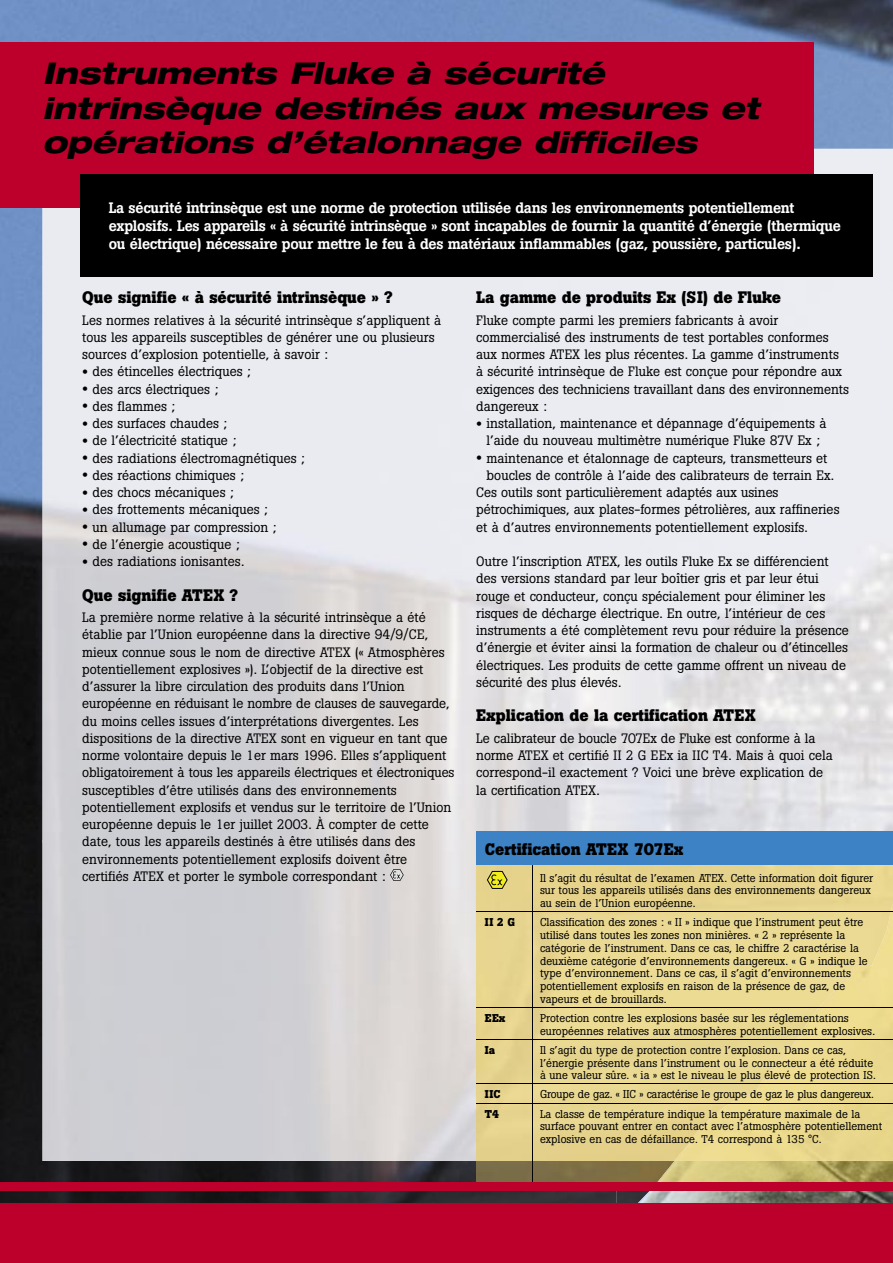
<style>
.page{position:relative;width:893px;height:1263px;background:#fff}
.page>*{position:absolute;margin:0;border:0;box-sizing:border-box;transform-origin:0 0}
.t1{font:italic 800 expanded 30px/34.5px "Helvetica Neue";color:#000}
.t2{font:700 16.5px "Boton";color:#000}
.t3{font:500 15px/18px "Boton";letter-spacing:-.02em;color:#fff}
.t4{font:13.5px/17.2px "Boton";color:#000}
.t5{font:11.25px/12.8px "Boton";color:#000}
.t6{font:700 11.25px "Boton";letter-spacing:.02em;color:#000}
.s1{font-size:18px}
</style>
<div class="page">
<img style="left:0;top:0;width:893px;height:149px">
<img style="left:0;top:208px;width:52px;height:996px">
<img style="left:52px;top:1161px;width:565px;height:43px">
<img style="left:637px;top:1191px;width:256px;height:13px">
<img style="left:43px;top:208px;width:584px;height:633px">
<div style="left:627px;top:149px;width:266px;height:321px;background:#ebecf1"></div>
<div style="left:0;top:43px;width:814px;height:165px;background:#bd002b"></div>
<div style="left:0;top:1204px;width:893px;height:59px;background:#bd002b"></div>
<div style="left:476px;top:1161px;width:178px;height:21px;background:#7c6e46"></div>
<img style="left:654px;top:1161px;width:239px;height:21px">
<div style="left:476px;top:865px;width:141px;height:296px;background:#e7d48f"></div>
<div style="left:840px;top:904px;width:53px;height:60px;background:#ebda93"></div>
<div style="left:746px;top:964px;width:147px;height:197px;background:#ecdb90"></div>
<div style="left:704px;top:1035px;width:85px;height:126px;background:#ebda91"></div>
<img style="left:674px;top:1095px;width:62px;height:66px">
<svg style="left:487px;top:871px;width:21px;height:18px"></svg>
<div style="left:476px;top:831px;width:417px;height:34px;background:#3d82c4"></div>
<div style="left:0;top:1182px;width:893px;height:9px;background:#bd002b"></div>
<div style="left:81px;top:174px;width:792px;height:102px;background:#000"></div>
<hr style="left:533px;top:865px;width:1px;height:317px;background:#000">
<svg style="left:390px;top:869px;width:14px;height:12px"></svg>
<hr style="left:476px;top:911px;width:417px;height:1px;background:#000">
<hr style="left:476px;top:1007px;width:417px;height:1px;background:#000">
<hr style="left:476px;top:1039px;width:417px;height:1px;background:#000">
<hr style="left:476px;top:1083px;width:417px;height:1px;background:#000">
<hr style="left:476px;top:1103px;width:417px;height:1px;background:#000">
<h1 class="t1" style="left:43px;top:55px;width:719px">Instruments Fluke à sécurité intrinsèque destinés aux mesures et opérations d’étalonnage difficiles</h1>
<p class="t3" style="left:109px;top:199px;width:734px">La sécurité intrinsèque est une norme de protection utilisée dans les environnements potentiellement explosifs. Les appareils « à sécurité intrinsèque » sont incapables de fournir la quantité d’énergie (thermique ou électrique) nécessaire pour mettre le feu à des matériaux inflammables (gaz, poussière, particules).</p>
<p class="t2" style="left:82px;top:287px;width:312px">Que signifie « à sécurité intrinsèque » ?</p>
<p class="t4" style="left:82px;top:311px;width:360px">Les normes relatives à la sécurité intrinsèque s’appliquent à tous les appareils susceptibles de générer une ou plusieurs sources d’explosion potentielle, à savoir :</p>
<p class="t4" style="left:82px;top:363px;width:170px"><span class="s1">•</span> des étincelles électriques ;</p>
<p class="t4" style="left:82px;top:380px;width:138px"><span class="s1">•</span> des arcs électriques ;</p>
<p class="t4" style="left:82px;top:397px;width:94px"><span class="s1">•</span> des flammes ;</p>
<p class="t4" style="left:82px;top:415px;width:146px"><span class="s1">•</span> des surfaces chaudes ;</p>
<p class="t4" style="left:82px;top:432px;width:155px"><span class="s1">•</span> de l’électricité statique ;</p>
<p class="t4" style="left:82px;top:449px;width:224px"><span class="s1">•</span> des radiations électromagnétiques ;</p>
<p class="t4" style="left:82px;top:466px;width:163px"><span class="s1">•</span> des réactions chimiques ;</p>
<p class="t4" style="left:82px;top:484px;width:153px"><span class="s1">•</span> des chocs mécaniques ;</p>
<p class="t4" style="left:82px;top:501px;width:187px"><span class="s1">•</span> des frottements mécaniques ;</p>
<p class="t4" style="left:82px;top:518px;width:196px"><span class="s1">•</span> un allumage par compression ;</p>
<p class="t4" style="left:82px;top:535px;width:159px"><span class="s1">•</span> de l’énergie acoustique ;</p>
<p class="t4" style="left:82px;top:553px;width:164px"><span class="s1">•</span> des radiations ionisantes.</p>
<p class="t2" style="left:82px;top:585px;width:157px">Que signifie ATEX ?</p>
<p class="t4" style="left:82px;top:609px;width:374px">La première norme relative à la sécurité intrinsèque a été établie par l’Union européenne dans la directive 94/9/CE, mieux connue sous le nom de directive ATEX (« Atmosphères potentiellement explosives »). L’objectif de la directive est d’assurer la libre circulation des produits dans l’Union européenne en réduisant le nombre de clauses de sauvegarde, du moins celles issues d’interprétations divergentes. Les dispositions de la directive ATEX sont en vigueur en tant que norme volontaire depuis le 1er mars 1996. Elles s’appliquent obligatoirement à tous les appareils électriques et électroniques susceptibles d’être utilisés dans des environnements potentiellement explosifs et vendus sur le territoire de l’Union européenne depuis le 1er juillet 2003. À compter de cette date, tous les appareils destinés à être utilisés dans des environnements potentiellement explosifs doivent être certifiés ATEX et porter le symbole correspondant :</p>
<p class="t2" style="left:476px;top:287px;width:306px">La gamme de produits Ex (SI) de Fluke</p>
<p class="t4" style="left:476px;top:311px;width:374px">Fluke compte parmi les premiers fabricants à avoir commercialisé des instruments de test portables conformes aux normes ATEX les plus récentes. La gamme d’instruments à sécurité intrinsèque de Fluke est conçue pour répondre aux exigences des techniciens travaillant dans des environnements dangereux :</p>
<p class="t4" style="left:476px;top:415px;width:352px;text-align:center"><span class="s1">•</span> installation, maintenance et dépannage d’équipements à l’aide du nouveau multimètre numérique Fluke 87V Ex ;</p>
<p class="t4" style="left:476px;top:449px;width:353px"><span class="s1">•</span> maintenance et étalonnage de capteurs, transmetteurs et</p>
<p class="t4" style="left:487px;top:466px;width:349px">boucles de contrôle à l’aide des calibrateurs de terrain Ex.</p>
<p class="t4" style="left:476px;top:484px;width:304px">Ces outils sont particulièrement adaptés aux usines</p>
<p class="t4" style="left:476px;top:501px;width:365px">pétrochimiques, aux plates-formes pétrolières, aux raffineries</p>
<p class="t4" style="left:476px;top:518px;width:333px">et à d’autres environnements potentiellement explosifs.</p>
<p class="t4" style="left:476px;top:553px;width:374px">Outre l’inscription ATEX, les outils Fluke Ex se différencient des versions standard par leur boîtier gris et par leur étui rouge et conducteur, conçu spécialement pour éliminer les risques de décharge électrique. En outre, l’intérieur de ces instruments a été complètement revu pour réduire la présence d’énergie et éviter ainsi la formation de chaleur ou d’étincelles électriques. Les produits de cette gamme offrent un niveau de sécurité des plus élevés.</p>
<p class="t2" style="left:476px;top:706px;width:281px">Explication de la certification ATEX</p>
<p class="t4" style="left:476px;top:729px;width:358px">Le calibrateur de boucle 707Ex de Fluke est conforme à la norme ATEX et certifié II 2 G EEx ia IIC T4. Mais à quoi cela correspond-il exactement ? Voici une brève explication de la certification ATEX.</p>
<p class="t2" style="left:485px;top:840px;width:200px">Certification ATEX 707Ex</p>
<p class="t5" style="left:540px;top:871px;width:335px">Il s’agit du résultat de l’examen ATEX. Cette information doit figurer sur tous les appareils utilisés dans des environnements dangereux au sein de l’Union européenne.</p>
<p class="t6" style="left:485px;top:916px;width:32px">II 2 G</p>
<p class="t5" style="left:540px;top:916px;width:329px">Classification des zones : « II » indique que l’instrument peut être utilisé dans toutes les zones non minières. « 2 » représente la catégorie de l’instrument. Dans ce cas, le chiffre 2 caractérise la deuxième catégorie d’environnements dangereux. « G » indique le type d’environnement. Dans ce cas, il s’agit d’environnements potentiellement explosifs en raison de la présence de gaz, de vapeurs et de brouillards.</p>
<p class="t6" style="left:485px;top:1011px;width:22px">EEx</p>
<p class="t5" style="left:540px;top:1012px;width:337px">Protection contre les explosions basée sur les réglementations européennes relatives aux atmosphères potentiellement explosives.</p>
<p class="t6" style="left:485px;top:1043px;width:12px">Ia</p>
<p class="t5" style="left:540px;top:1043px;width:337px">Il s’agit du type de protection contre l’explosion. Dans ce cas, l’énergie présente dans l’instrument ou le connecteur a été réduite à une valeur sûre. « ia » est le niveau le plus élevé de protection IS.</p>
<p class="t6" style="left:485px;top:1088px;width:17px">IIC</p>
<p class="t5" style="left:540px;top:1088px;width:336px">Groupe de gaz. « IIC » caractérise le groupe de gaz le plus dangereux.</p>
<p class="t6" style="left:485px;top:1107px;width:16px">T4</p>
<p class="t5" style="left:540px;top:1107px;width:344px">La classe de température indique la température maximale de la surface pouvant entrer en contact avec l’atmosphère potentiellement explosive en cas de défaillance. T4 correspond à 135 °C.</p>
</div>
